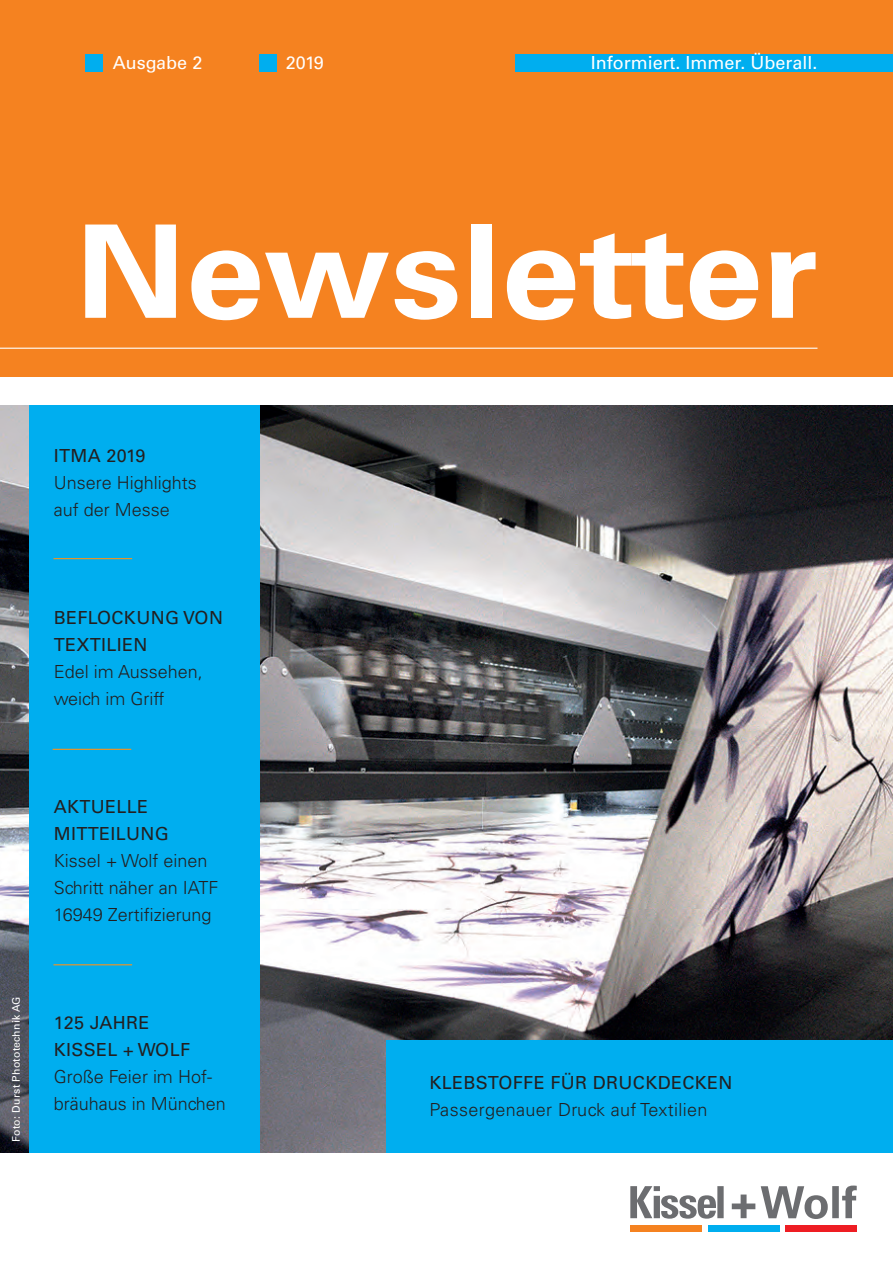
<style>
.page{position:relative;width:893px;height:1263px;background:#fff}
.page>*{position:absolute;margin:0;border:0;box-sizing:border-box;transform-origin:0 0}
.t1{font:700 129px "Univers LT Std";color:#fff;scale:1.1 1}
.t2{font:300 18px/27px "Univers LT Std";color:#231f20}
.t3{font:18px/27px "Univers LT Std";letter-spacing:.02em;color:#231f20}
.t4{font:18px "Univers LT Std";color:#fff}
.t5{font:300 18px "Univers LT Std";letter-spacing:.02em;color:#231f20}
.t6{font:10.5px "Univers LT Std";letter-spacing:.02em;color:#fff}
</style>
<div class="page">
<img style="left:0;top:405px;width:893px;height:747px">
<div style="left:0;top:0;width:893px;height:376px;background:#f58220"></div>
<svg style="left:630px;top:1185px;width:227px;height:34px"></svg>
<div style="left:630px;top:1225px;width:71px;height:6px;background:#f58220"></div>
<div style="left:786px;top:1225px;width:71px;height:6px;background:#ee1d23"></div>
<div style="left:708px;top:1225px;width:71px;height:6px;background:#00aeef"></div>
<div style="left:85px;top:54px;width:17px;height:17px;background:#00aeef"></div>
<div style="left:259px;top:54px;width:17px;height:17px;background:#00aeef"></div>
<div style="left:516px;top:54px;width:377px;height:17px;background:#00aeef"></div>
<div style="left:387px;top:1040px;width:506px;height:112px;background:#00aeef"></div>
<div style="left:29px;top:405px;width:230px;height:747px;background:#00aeef"></div>
<hr style="left:53px;top:558px;width:79px;height:1px;background:#f7931d">
<hr style="left:53px;top:749px;width:78px;height:1px;background:#f7931d">
<hr style="left:0;top:348px;width:817px;height:1px;background:#fff">
<hr style="left:53px;top:964px;width:79px;height:1px;background:#f7931d">
<p class="t4" style="left:113px;top:52px;width:91px">Ausgabe 2</p>
<p class="t4" style="left:286px;top:52px;width:39px">2019</p>
<p class="t4" style="left:591px;top:52px;width:228px">Informiert. Immer. Überall.</p>
<h1 class="t1" style="left:75px;top:197px;width:677px">Newsletter</h1>
<p class="t3" style="left:54px;top:442px;width:93px">ITMA 2019</p>
<p class="t2" style="left:54px;top:469px;width:145px">Unsere Highlights auf der Messe</p>
<p class="t3" style="left:54px;top:604px;width:171px">BEFLOCKUNG VON<br>TEXTILIEN</p>
<p class="t2" style="left:54px;top:658px;width:151px">Edel im Aussehen, weich im Griff</p>
<p class="t6" style="left:10px;top:1142px;width:147px;rotate:-90deg">Foto: Durst Phototechnik AG</p>
<p class="t3" style="left:54px;top:793px;width:117px">AKTUELLE<br>MITTEILUNG</p>
<p class="t2" style="left:54px;top:847px;width:166px">Kissel + Wolf einen<br>Schritt näher an IATF<br>16949 Zertifizierung</p>
<p class="t3" style="left:54px;top:1009px;width:138px">125 JAHRE<br>KISSEL + WOLF</p>
<p class="t2" style="left:54px;top:1063px;width:174px">Große Feier im Hof&shy;bräuhaus in München</p>
<p class="t3" style="left:429px;top:1069px;width:305px">KLEBSTOFFE FÜR DRUCKDECKEN</p>
<p class="t5" style="left:429px;top:1099px;width:280px">Passergenauer Druck auf Textilien</p>
</div>
